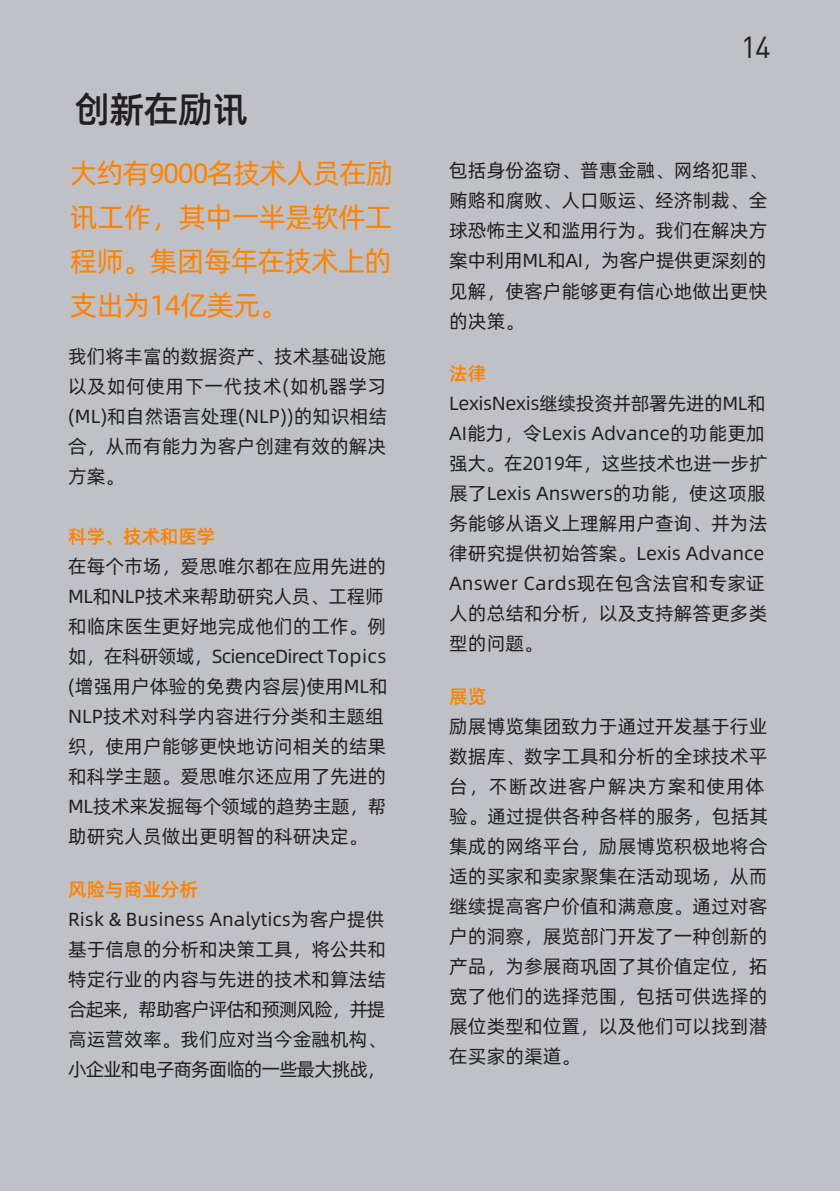
<style>
.page{position:relative;width:840px;height:1191px;background:#fff}
.page>*{position:absolute;margin:0;border:0;box-sizing:border-box;transform-origin:0 0}
.t1{font:36px "Alibaba Pu Hui Ti M";letter-spacing:-.03em;color:#231f20}
.t2{font:30px "DIN";color:#231f20}
.t3{font:28px/44px "Alibaba Pu Hui Ti R";letter-spacing:-.035em;color:#ff8200;text-align:justify}
.t4{font:19px/30px "Alibaba Pu Hui Ti R";color:#231f20;text-align:justify}
.t5{font:19px "Alibaba Pu Hui Ti M";letter-spacing:-.01em;color:#ff8200}
</style>
<div class="page">
<div style="left:0;top:0;width:839px;height:1191px;background:#bfc1c6"></div>
<h1 class="t1" style="left:75px;top:82px;width:174px">创新在励讯</h1>
<h3 class="t3" style="left:70px;top:149px;width:325px">大约有9000名技术人员在励讯工作，其中一半是软件工程师。集团每年在技术上的支出为14亿美元。</h3>
<p class="t4" style="left:68px;top:340px;width:320px">我们将丰富的数据资产、技术基础设施以及如何使用下一代技术(如机器学习(ML)和自然语言处理(NLP))的知识相结合，从而有能力为客户创建有效的解决方案。</p>
<p class="t5" style="left:68px;top:521px;width:149px">科学、技术和医学</p>
<p class="t4" style="left:68px;top:550px;width:321px;text-align:left">在每个市场，爱思唯尔都在应用先进的<br>ML和NLP技术来帮助研究人员、工程师和临床医生更好地完成他们的工作。例如，在科研领域，ScienceDirect Topics (增强用户体验的免费内容层)使用ML和<br>NLP技术对科学内容进行分类和主题组织，使用户能够更快地访问相关的结果和科学主题。爱思唯尔还应用了先进的<br>ML技术来发掘每个领域的趋势主题，帮助研究人员做出更明智的科研决定。</p>
<p class="t5" style="left:68px;top:874px;width:131px">风险与商业分析</p>
<p class="t4" style="left:68px;top:902px;width:319px">Risk &amp; Business Analytics为客户提供基于信息的分析和决策工具，将公共和特定行业的内容与先进的技术和算法结合起来，帮助客户评估和预测风险，并提高运营效率。我们应对当今金融机构、小企业和电子商务面临的一些最大挑战，</p>
<h2 class="t2" style="left:740px;top:29px;width:32px">14</h2>
<p class="t4" style="left:449px;top:155px;width:319px">包括身份盗窃、普惠金融、网络犯罪、贿赂和腐败、人口贩运、经济制裁、全球恐怖主义和滥用行为。我们在解决方案中利用ML和AI，为客户提供更深刻的见解，使客户能够更有信心地做出更快的决策。</p>
<p class="t5" style="left:449px;top:359px;width:39px">法律</p>
<p class="t4" style="left:449px;top:387px;width:320px;text-align:left">LexisNexis继续投资并部署先进的ML和<br>AI能力，令Lexis Advance的功能更加强大。在2019年，这些技术也进一步扩展了Lexis Answers的功能，使这项服务能够从语义上理解用户查询、并为法律研究提供初始答案。Lexis Advance<br>Answer Cards现在包含法官和专家证人的总结和分析，以及支持解答更多类型的问题。</p>
<p class="t5" style="left:449px;top:682px;width:39px">展览</p>
<p class="t4" style="left:449px;top:710px;width:320px;text-align:left">励展博览集团致力于通过开发基于行业数据库、数字工具和分析的全球技术平台，不断改进客户解决方案和使用体验。通过提供各种各样的服务，包括其集成的网络平台，励展博览积极地将合适的买家和卖家聚集在活动现场，从而继续提高客户价值和满意度。通过对客户的洞察，展览部门开发了一种创新的产品，为参展商巩固了其价值定位，拓宽了他们的选择范围，包括可供选择的展位类型和位置，以及他们可以找到潜在买家的渠道。</p>
</div>
